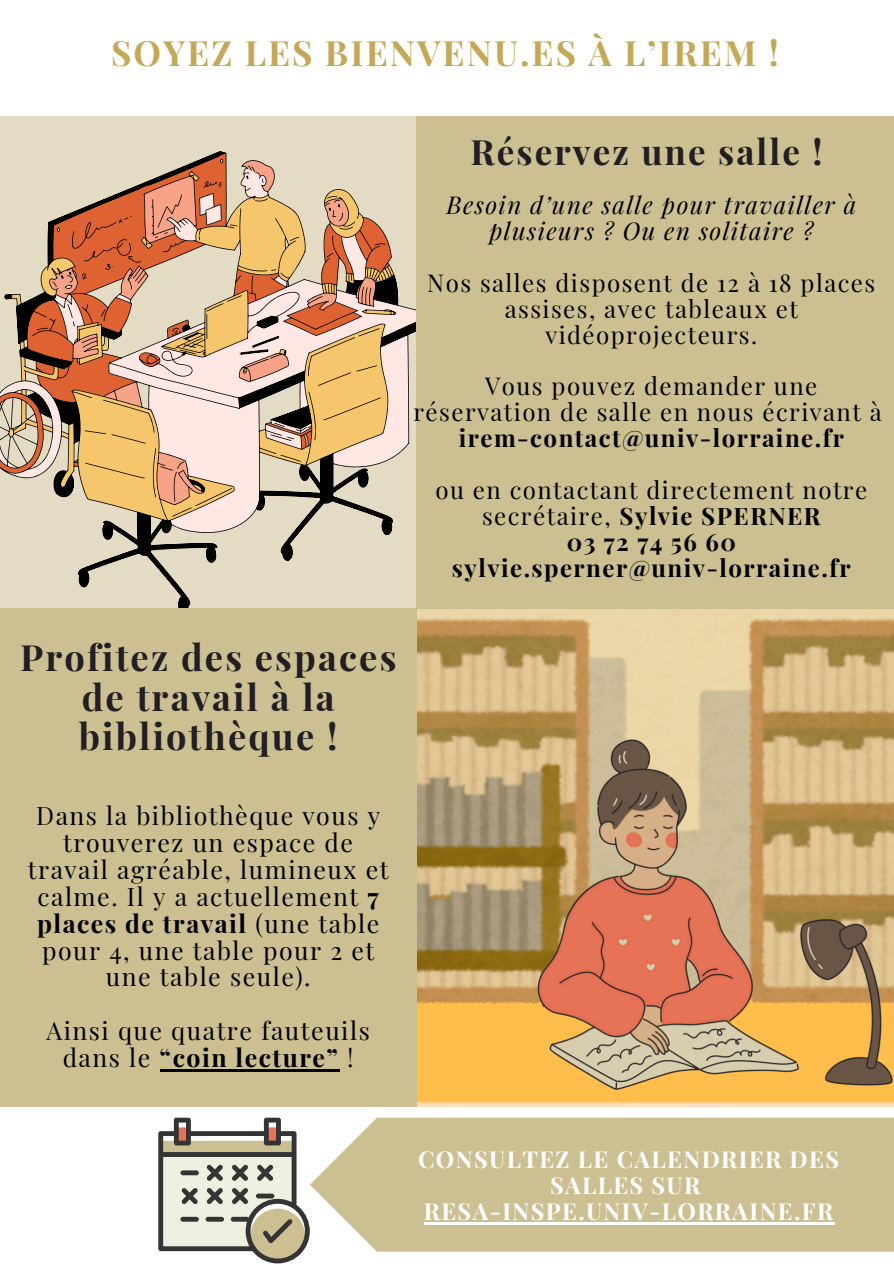
<style>
.page{position:relative;width:894px;height:1264px;background:#fff}
.page>*{position:absolute;margin:0;border:0;box-sizing:border-box;transform-origin:0 0}
.t1{font:700 36.15px/39.6px "Playfair Display";letter-spacing:.06em;color:#211f23;text-align:center}
.t2{font:700 34.95px "Playfair Display";letter-spacing:.06em;color:#211f23}
.t3{font:700 34.8px "Playfair Display";letter-spacing:.06em;color:#c4a857}
.t4{font:24.9px/26.8px "Playfair Display";letter-spacing:.06em;color:#000;text-align:center}
.t5{font:24px/25.8px "Playfair Display";letter-spacing:.06em;color:#000;text-align:center}
.t6{font:700 24px "Playfair Display";letter-spacing:.06em;color:#000}
.t7{font:italic 24px/25.8px "Playfair Display";letter-spacing:.06em;color:#000;text-align:center}
.t8{font:700 23.4px/26px "Playfair Display";letter-spacing:.06em;color:#fff;text-align:center}
.s1{font-weight:700}
</style>
<div class="page">
<div style="left:0;top:116px;width:491px;height:493px;background:#e3dbc3"></div>
<svg style="left:0;top:151px;width:434px;height:458px"></svg>
<img style="left:416px;top:1006px;width:477px;height:100px">
<img style="left:416px;top:609px;width:477px;height:397px">
<img style="left:536px;top:734px;width:356px;height:355px">
<div style="left:416px;top:116px;width:477px;height:492px;background:#ccbf92"></div>
<div style="left:0;top:609px;width:416px;height:497px;background:#ccbf92"></div>
<svg style="left:158px;top:1117px;width:152px;height:146px"></svg>
<svg style="left:310px;top:1117px;width:583px;height:134px;background:#cfc399"></svg>
<hr style="left:160px;top:1069px;width:179px;height:2px;background:#000">
<hr style="left:424px;top:1222px;width:410px;height:2px;background:#fff">
<p class="t3" style="left:111px;top:28px;width:668px">SOYEZ LES BIENVENU.ES À L’IREM !</p>
<p class="t2" style="left:470px;top:128px;width:353px">Réservez une salle !</p>
<p class="t7" style="left:446px;top:191px;width:411px">Besoin d’une salle pour travailler à plusieurs ? Ou en solitaire ?</p>
<p class="t5" style="left:427px;top:269px;width:449px">Nos salles disposent de 12 à 18 places assises, avec tableaux et vidéoprojecteurs.</p>
<p class="t5" style="left:413px;top:372px;width:469px">Vous pouvez demander une réservation de salle en nous écrivant à</p>
<p class="t6" style="left:458px;top:421px;width:386px">irem-contact@univ-lorraine.fr</p>
<p class="t5" style="left:435px;top:476px;width:433px">ou en contactant directement notre secrétaire, <span class="s1">Sylvie SPERNER</span></p>
<p class="t6" style="left:566px;top:525px;width:171px">03 72 74 56 60</p>
<p class="t6" style="left:452px;top:550px;width:400px">sylvie.sperner@univ-lorraine.fr</p>
<p class="t1" style="left:20px;top:636px;width:378px">Profitez des espaces de travail à la bibliothèque !</p>
<h1 class="t4" style="left:28px;top:801px;width:362px">Dans la bibliothèque vous y trouverez un espace de travail agréable, lumineux et calme. Il y a actuellement <span class="s1">7 places de travail</span> (une table pour 4, une table pour 2 et une table seule).</h1>
<h2 class="t4" style="left:47px;top:1016px;width:324px">Ainsi que quatre fauteuils dans le <span class="s1">“coin lecture”</span> !</h2>
<p class="t8" style="left:418px;top:1145px;width:422px">CONSULTEZ LE CALENDRIER DES<br>SALLES SUR<br>RESA-INSPE.UNIV-LORRAINE.FR</p>
</div>
